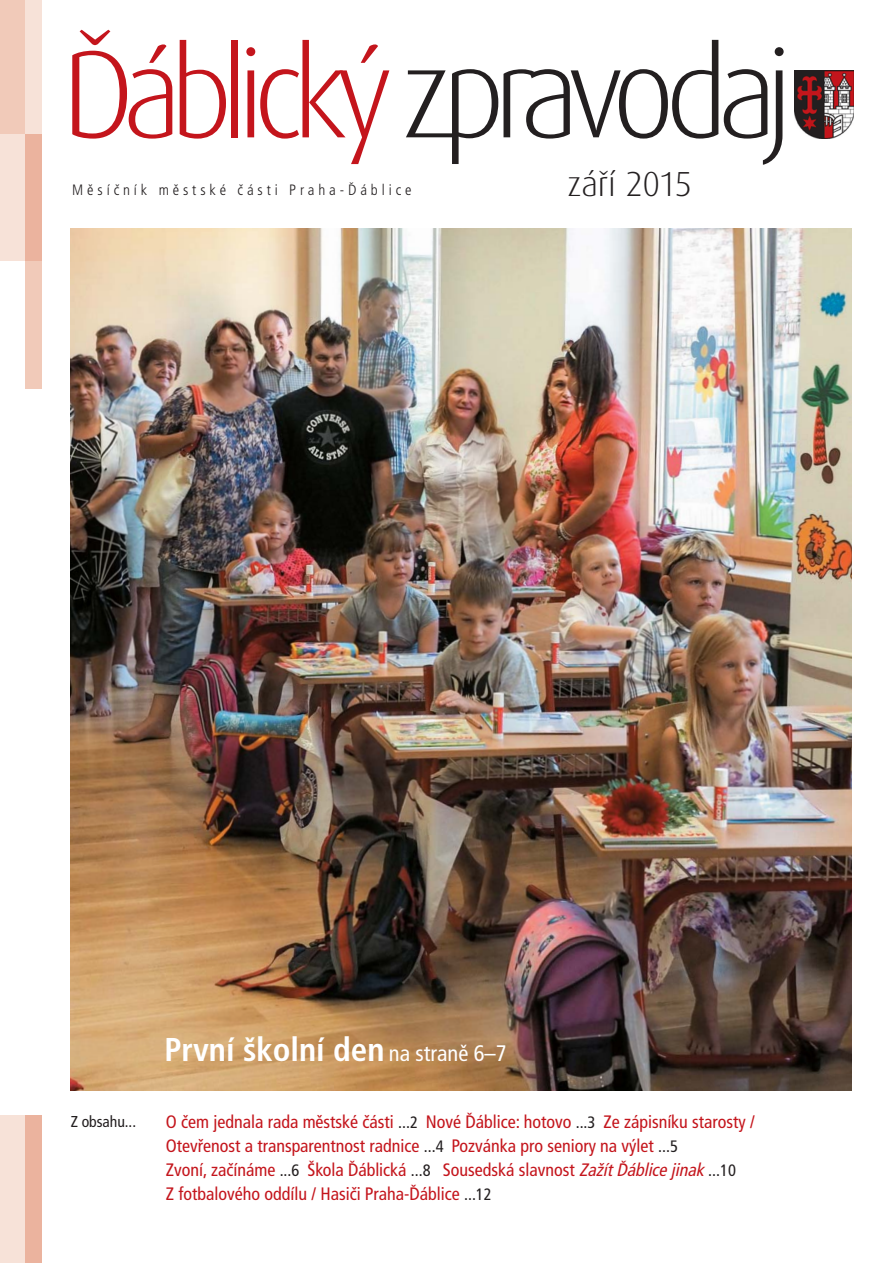
<style>
.page{position:relative;width:893px;height:1263px;background:#fff}
.page>*{position:absolute;margin:0;border:0;box-sizing:border-box;transform-origin:0 0}
.t1{font:300 124.2px "Dax CE";letter-spacing:-.095em;color:#c4151c}
.t2{font:300 34.8px "Dax CE";letter-spacing:-.015em;color:#231f20}
.t3{font:700 condensed 33px "Frutiger CE";color:#fff}
.t4{font:condensed 18px/24px "Frutiger CE";color:#c4151c}
.t5{font:condensed 15.75px "Frutiger CE";letter-spacing:-.005em;color:#231f20}
.t6{font:300 condensed 15px "Frutiger CE";letter-spacing:.26em;color:#231f20}
.s1{font-weight:400;font-size:22.5px}
.s2{font-size:16.5px;color:#231f20}
.s3{font-style:italic}
</style>
<div class="page">
<img style="left:71px;top:228px;width:781px;height:862px">
<div style="left:0;top:132px;width:25px;height:129px;background:#f7e2d8"></div>
<div style="left:25px;top:132px;width:17px;height:129px;background:#ebb39e"></div>
<div style="left:0;top:1116px;width:30px;height:147px;background:#f7e2d8"></div>
<div style="left:26px;top:1116px;width:16px;height:147px;background:#ebb39e"></div>
<div style="left:0;top:0;width:25px;height:133px;background:#f1cab9"></div>
<div style="left:25px;top:0;width:17px;height:133px;background:#f7e2d8"></div>
<div style="left:25px;top:261px;width:17px;height:127px;background:#f1cab9"></div>
<svg style="left:724px;top:47px;width:60px;height:118px"></svg>
<svg style="left:406px;top:40px;width:312px;height:124px"></svg>
<img style="left:795px;top:70px;width:59px;height:69px">
<h1 class="t1" style="left:62px;top:16px;width:333px">Ďáblický</h1>
<p class="t6" style="left:72px;top:182px;width:341px">Měsíčník městské části Praha-Ďáblice</p>
<h2 class="t2" style="left:568px;top:162px;width:126px">září 2015</h2>
<h3 class="t3" style="left:164px;top:1033px;width:344px">První školní den <span class="s1">na straně 6–7</span></h3>
<p class="t5" style="left:71px;top:1114px;width:67px">Z obsahu...</p>
<p class="t4" style="left:166px;top:1110px;width:590px">O čem jednala rada městské části <span class="s2">...2</span> Nové Ďáblice: hotovo <span class="s2">...3</span> Ze zápisníku starosty / Otevřenost a transparentnost radnice <span class="s2">...4</span> Pozvánka pro seniory na výlet <span class="s2">...5<br></span>Zvoní, začínáme <span class="s2">...6</span> Škola Ďáblická <span class="s2">...8</span> Sousedská slavnost <span class="s3">ZažítĎáblice jinak</span><span class="s2">...10<br></span>Z fotbalového oddílu / Hasiči Praha-Ďáblice <span class="s2">...12</span></p>
</div>
